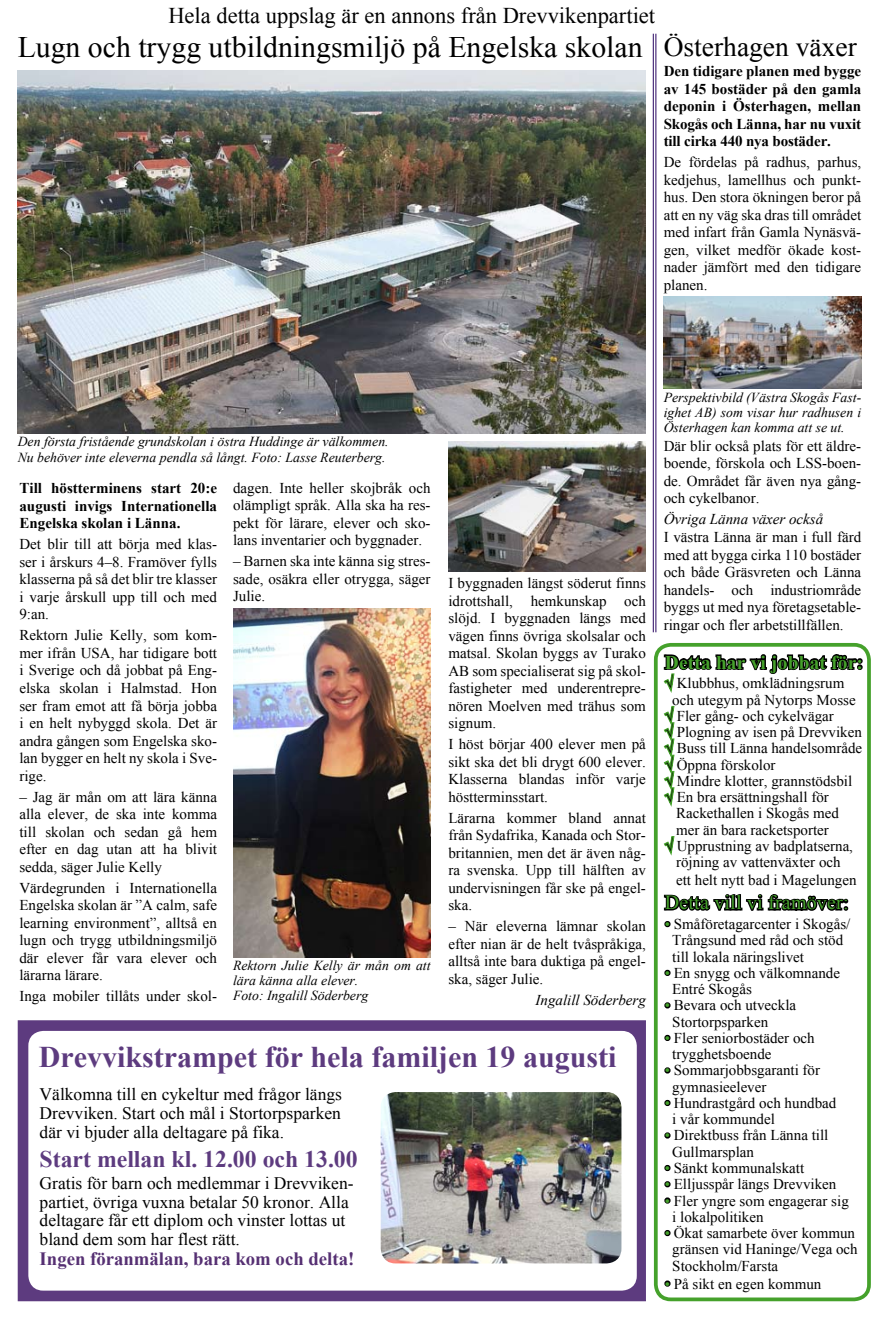
<style>
.page{position:relative;width:879px;height:1319px;background:#fff}
.page>*{position:absolute;margin:0;border:0;box-sizing:border-box;transform-origin:0 0}
.t1{font:700 30px "Times New Roman";color:#5d3b7f}
.t2{font:29.75px "Times New Roman";color:#000}
.t3{font:27.5px "Times New Roman";color:#000}
.t4{font:700 23.75px "Times New Roman";color:#5d3b7f}
.t5{font:22.5px "Times New Roman";color:#000}
.t6{font:20px "Times New Roman";letter-spacing:.01em;color:#45a12b}
.t7{font:700 19.38px "Times New Roman";letter-spacing:.01em;color:#45a12b}
.t8{font:700 18.75px "Times New Roman";color:#563073}
.t9{font:17.5px/18.8px "Times New Roman";color:#000;text-align:justify}
.t10{font:15px/17.5px "Times New Roman";color:#000;text-align:justify}
.t11{font:700 15px/17.5px "Times New Roman";color:#000;text-align:justify}
.t12{font:italic 15px "Times New Roman";color:#000}
.t13{font:italic 13.75px/15px "Times New Roman";color:#000}
.s1{color:#45a12b}
</style>
<div class="page">
<div style="left:654px;top:643px;width:217px;height:657px;border:4px solid #45a12b;border-radius:15px"></div>
<svg style="left:662px;top:648px;width:203px;height:45px"></svg>
<svg style="left:663px;top:705px;width:12px;height:102px"></svg>
<svg style="left:663px;top:836px;width:12px;height:20px"></svg>
<svg style="left:663px;top:894px;width:186px;height:34px"></svg>
<svg style="left:664px;top:969px;width:7px;height:7px"></svg>
<svg style="left:664px;top:1002px;width:7px;height:7px"></svg>
<svg style="left:664px;top:1034px;width:7px;height:7px"></svg>
<svg style="left:664px;top:1067px;width:7px;height:7px"></svg>
<svg style="left:664px;top:1099px;width:7px;height:8px"></svg>
<svg style="left:664px;top:1132px;width:7px;height:7px"></svg>
<svg style="left:664px;top:1164px;width:7px;height:8px"></svg>
<svg style="left:664px;top:1181px;width:7px;height:7px"></svg>
<svg style="left:664px;top:1197px;width:7px;height:7px"></svg>
<svg style="left:664px;top:1230px;width:7px;height:7px"></svg>
<svg style="left:664px;top:1280px;width:7px;height:7px"></svg>
<img style="left:663px;top:296px;width:198px;height:92px">
<hr style="left:655px;top:34px;width:1px;height:598px;background:#543881">
<hr style="left:653px;top:34px;width:1px;height:598px;background:#543881">
<img style="left:233px;top:608px;width:198px;height:349px">
<div style="left:18px;top:1020px;width:627px;height:280px;background:#5d3b7f"></div>
<div style="left:18px;top:1020px;width:628px;height:280px;border:1px solid #5d3b7f"></div>
<div style="left:28px;top:1030px;width:609px;height:260px;background:#fff;border-radius:15px"></div>
<img style="left:381px;top:1091px;width:240px;height:172px;border-radius:15px">
<img style="left:18px;top:70px;width:628px;height:363px">
<img style="left:448px;top:441px;width:198px;height:130px">
<h3 class="t5" style="left:168px;top:0;width:488px">Hela detta uppslag är en annons från Drevvikenpartiet</h3>
<h2 class="t2" style="left:18px;top:27px;width:626px">Lugn och trygg utbildningsmiljö på Engelska skolan</h2>
<h3 class="t3" style="left:663px;top:28px;width:195px">Österhagen växer</h3>
<p class="t11" style="left:663px;top:62px;width:199px">Den tidigare planen med bygge av 145 bostäder på den gamla deponin i Österhagen, mellan Skogås och Länna, har nu vuxit till cirka 440 nya bostäder.</p>
<p class="t10" style="left:663px;top:153px;width:199px">De fördelas på radhus, parhus, kedjehus, lamellhus och punkt&shy;hus. Den stora ökningen beror på att en ny väg ska dras till området med infart från Gamla Nynäsvä&shy;gen, vilket medför ökade kost&shy;nader jämfört med den tidigare planen.</p>
<p class="t13" style="left:18px;top:432px;width:372px;line-height:16.2px">Den första fristående grundskolan i östra Huddinge är välkommen.<br>Nu behöver inte eleverna pendla så långt. Foto: Lasse Reuterberg.</p>
<p class="t10" style="left:233px;top:478px;width:199px">dagen. Inte heller skojbråk och olämpligt språk. Alla ska ha res&shy;pekt för lärare, elever och sko&shy;lans inventarier och byggnader.</p>
<p class="t10" style="left:233px;top:552px;width:199px">– Barnen ska inte känna sig stres&shy;sade, osäkra eller otrygga, säger Julie.</p>
<p class="t11" style="left:19px;top:479px;width:199px">Till höstterminens start 20:e augusti invigs Internationella Engelska skolan i Länna.</p>
<p class="t10" style="left:19px;top:535px;width:199px">Det blir till att börja med klas&shy;ser i årskurs 4–8. Framöver fylls klasserna på så det blir tre klasser i varje årskull upp till och med 9:an.</p>
<p class="t10" style="left:19px;top:626px;width:199px">Rektorn Julie Kelly, som kom&shy;mer ifrån USA, har tidigare bott i Sverige och då jobbat på Eng&shy;elska skolan i Halmstad. Hon ser fram emot att få börja jobba i en helt nybyggd skola. Det är andra gången som Engelska sko&shy;lan bygger en helt ny skola i Sve&shy;rige.</p>
<p class="t10" style="left:19px;top:787px;width:199px">– Jag är mån om att lära känna alla elever, de ska inte komma till skolan och sedan gå hem efter en dag utan att ha blivit sedda, säger Julie Kelly</p>
<p class="t10" style="left:19px;top:878px;width:199px">Värdegrunden i Internationella Engelska skolan är ”A calm, safe learning environment”, alltså en lugn och trygg utbildningsmiljö där elever får vara elever och lärarna lärare.</p>
<p class="t10" style="left:19px;top:987px;width:199px">Inga mobiler tillåts under skol-</p>
<p class="t10" style="left:448px;top:574px;width:199px">I byggnaden längst söderut finns idrottshall, hemkunskap och slöjd. I byggnaden längs med vägen finns övriga skolsalar och matsal. Skolan byggs av Turako AB som specialiserat sig på skol&shy;fastigheter med underentrepre&shy;nören Moelven med trähus som signum.</p>
<p class="t10" style="left:448px;top:735px;width:199px">I höst börjar 400 elever men på sikt ska det bli drygt 600 elever.<br>Klasserna blandas inför varje höstterminsstart.</p>
<p class="t10" style="left:448px;top:808px;width:199px">Lärarna kommer bland annat från Sydafrika, Kanada och Stor&shy;britannien, men det är även någ&shy;ra svenska. Upp till hälften av undervisningen får ske på engel&shy;ska.</p>
<p class="t10" style="left:448px;top:917px;width:199px">– När eleverna lämnar skolan efter nian är de helt tvåspråkiga, alltså inte bara duktiga på engel&shy;ska, säger Julie.</p>
<p class="t12" style="left:535px;top:989px;width:112px">Ingalill Söderberg</p>
<h1 class="t1" style="left:39px;top:1036px;width:579px">Drevvikstrampet för hela familjen 19 augusti</h1>
<p class="t9" style="left:40px;top:1084px;width:304px">Välkomna till en cykeltur med frågor längs Drevviken. Start och mål i Stortorpsparken där vi bjuder alla deltagare på fika.</p>
<h3 class="t4" style="left:40px;top:1141px;width:319px">Start mellan kl. 12.00 och 13.00</h3>
<p class="t9" style="left:40px;top:1173px;width:315px;text-align:left">Gratis för barn och medlemmar i Drevviken&shy;partiet, övriga vuxna betalar 50 kronor. Alla deltagare får ett diplom och vinster lottas ut bland dem som har flest rätt.</p>
<p class="t8" style="left:40px;top:1245px;width:316px">Ingen föranmälan, bara kom och delta!</p>
<p class="t13" style="left:233px;top:957px;width:199px">Rektorn Julie Kelly är mån om att lära känna alla elever.<br>Foto: Ingalill Söderberg</p>
<p class="t13" style="left:663px;top:389px;width:199px;text-align:justify">Perspektivbild (Västra Skogås Fast&shy;ighet AB) som visar hur radhusen i Österhagen kan komma att se ut.</p>
<p class="t10" style="left:663px;top:437px;width:199px">Där blir också plats för ett äldre&shy;boende, förskola och LSS-boen&shy;de. Området får även nya gång&shy;och cykelbanor.</p>
<p class="t12" style="left:663px;top:509px;width:161px">Övriga Länna växer också</p>
<p class="t10" style="left:663px;top:528px;width:199px">I västra Länna är man i full färd med att bygga cirka 110 bostäder och både Gräsvreten och Länna handels- och industriområde byggs ut med nya företagsetable&shy;ringar och fler arbetstillfällen.</p>
<p class="t7" style="left:665px;top:648px;width:200px">Detta har vi jobbat för:</p>
<p class="t10" style="left:665px;top:674px;width:181px">√ Klubbhus, omklädningsrum</p>
<p class="t10" style="left:672px;top:690px;width:185px">och utegym på Nytorps Mosse</p>
<p class="t10" style="left:665px;top:706px;width:171px">√ Fler gång- och cykelvägar</p>
<p class="t10" style="left:665px;top:723px;width:198px">√ Plogning av isen på Drevviken</p>
<p class="t10" style="left:665px;top:739px;width:199px">√ Buss till Länna handelsområde</p>
<p class="t10" style="left:665px;top:755px;width:112px">√ Öppna förskolor</p>
<p class="t10" style="left:665px;top:771px;width:189px">√ Mindre klotter, grannstödsbil</p>
<p class="t10" style="left:665px;top:788px;width:166px">√ En bra ersättningshall för</p>
<p class="t10" style="left:676px;top:804px;width:164px">Rackethallen i Skogås med</p>
<p class="t10" style="left:676px;top:820px;width:154px">mer än bara racketsporter</p>
<p class="t10" style="left:665px;top:836px;width:190px">√ Upprustning av badplatserna,</p>
<p class="t10" style="left:676px;top:853px;width:166px">röjning av vattenväxter och</p>
<p class="t10" style="left:676px;top:871px;width:182px">ett helt nytt bad i Magelungen</p>
<h3 class="t6" style="left:665px;top:889px;width:185px">Detta vill vi framöver:</h3>
<p class="t10" style="left:672px;top:915px;width:180px;line-height:16.2px;text-align:left;text-indent:-8px"><span class="s1">•</span> Småföretagarcenter i Skogås/<br>Trångsund med råd och stöd till lokala näringslivet</p>
<p class="t10" style="left:672px;top:964px;width:169px;line-height:16.2px;text-indent:-8px"><span class="s1">•</span> En snygg och välkomnande<br>Entré Skogås</p>
<p class="t10" style="left:672px;top:996px;width:125px;line-height:16.2px;text-indent:-8px"><span class="s1">•</span> Bevara och utveckla<br>Stortorpsparken</p>
<p class="t10" style="left:672px;top:1029px;width:144px;line-height:16.2px;text-indent:-8px"><span class="s1">•</span> Fler seniorbostäder och trygghetsboende</p>
<p class="t10" style="left:672px;top:1061px;width:149px;line-height:16.2px;text-indent:-8px"><span class="s1">•</span> Sommarjobbsgaranti för gymnasieelever</p>
<p class="t10" style="left:672px;top:1094px;width:165px;line-height:16.2px;text-indent:-8px"><span class="s1">•</span> Hundrastgård och hundbad i vår kommundel</p>
<p class="t10" style="left:672px;top:1126px;width:158px;line-height:16.2px;text-indent:-8px"><span class="s1">•</span> Direktbuss från Länna till<br>Gullmarsplan</p>
<p class="t10" style="left:665px;top:1158px;width:141px"><span class="s1">•</span> Sänkt kommunalskatt</p>
<p class="t10" style="left:665px;top:1174px;width:173px"><span class="s1">•</span> Elljusspår längs Drevviken</p>
<p class="t10" style="left:672px;top:1191px;width:178px;line-height:16.2px;text-indent:-8px"><span class="s1">•</span> Fler yngre som engagerar sig i lokalpolitiken</p>
<p class="t10" style="left:672px;top:1224px;width:187px;line-height:16.2px;text-align:left;text-indent:-8px"><span class="s1">•</span> Ökat samarbete över kommun gränsen vid Haninge/Vega och<br>Stockholm/Farsta</p>
<p class="t10" style="left:665px;top:1274px;width:158px"><span class="s1">•</span> På sikt en egen kommun</p>
</div>
